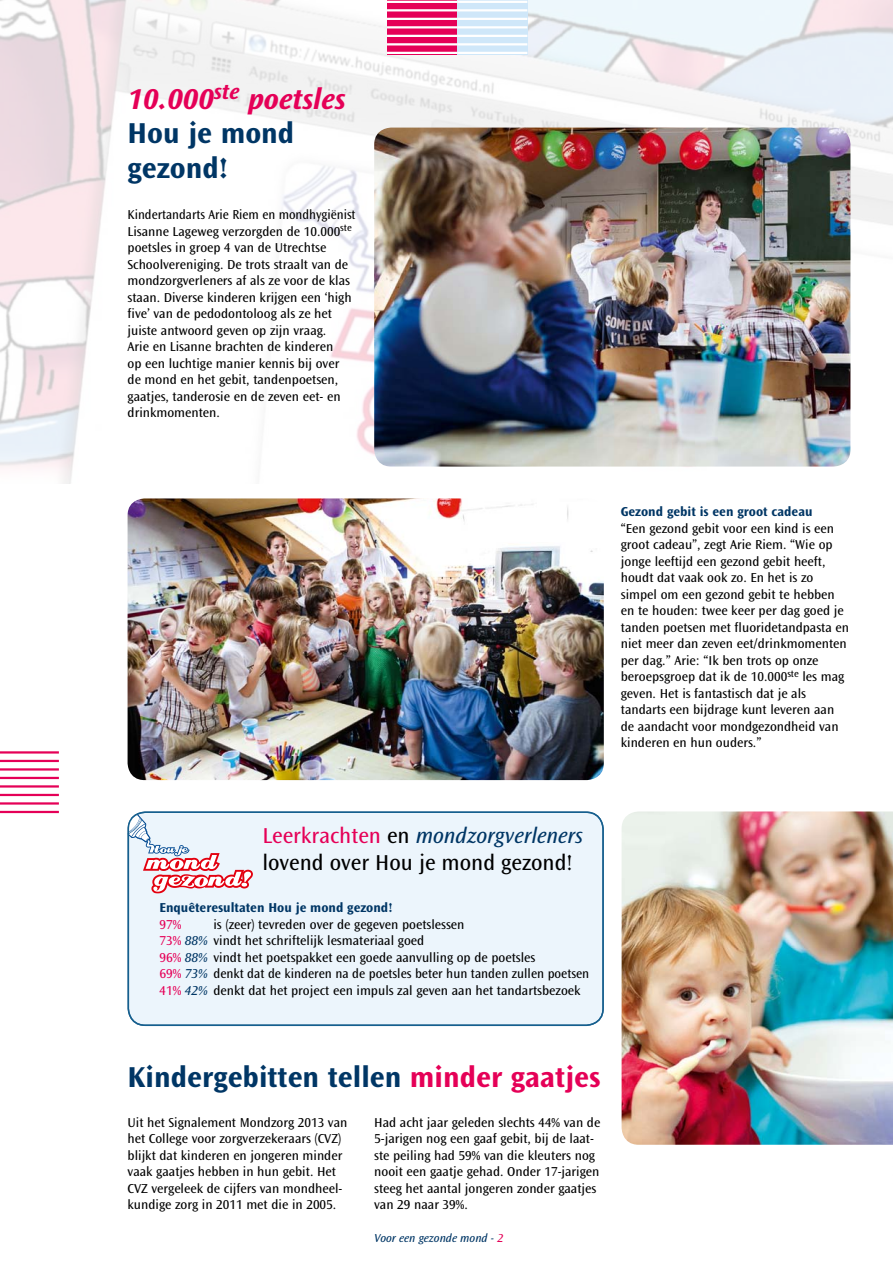
<style>
.page{position:relative;width:893px;height:1263px;background:#fff}
.page>*{position:absolute;margin:0;border:0;box-sizing:border-box;transform-origin:0 0}
.t1{font:700 30px/34.5px "Ocean Sans Std";color:#003665}
.t2{font:22.5px/27px "Ocean Sans Std";color:#000}
.t3{font:13.5px/16.5px "Ocean Sans Std";color:#000}
.t4{font:13.5px/16.5px "Ocean Sans Std";color:#000;scale:.95 1}
.t5{font:700 13.5px "Ocean Sans Std";color:#003665}
.t6{font:13.5px "Ocean Sans Std";color:#e50057}
.t7{font:italic 12px "Ocean Sans Std";color:#003665}
.s1{font-style:italic;color:#e50057}
.s2{color:#e50057}
.s3{font-style:italic;color:#003665}
</style>
<div class="page">
<hr style="left:892px;top:59px;width:1px;height:490px;background:#f1f8fd">
<img style="left:0;top:0;width:893px;height:483px">
<hr style="left:0;top:751px;width:59px;height:2px;background:#e50057">
<hr style="left:0;top:760px;width:59px;height:2px;background:#e50057">
<hr style="left:0;top:768px;width:59px;height:2px;background:#e50057">
<hr style="left:0;top:777px;width:59px;height:2px;background:#e50057">
<hr style="left:0;top:785px;width:59px;height:2px;background:#e50057">
<hr style="left:0;top:794px;width:59px;height:2px;background:#e50057">
<hr style="left:0;top:802px;width:59px;height:2px;background:#e50057">
<hr style="left:0;top:811px;width:59px;height:2px;background:#e50057">
<svg style="left:387px;top:0;width:70px;height:52px;background:#e61061"></svg>
<hr style="left:387px;top:1px;width:70px;height:2px;background:#fff">
<hr style="left:387px;top:9px;width:70px;height:2px;background:#fff">
<hr style="left:387px;top:18px;width:70px;height:2px;background:#fff">
<hr style="left:387px;top:26px;width:70px;height:2px;background:#fff">
<hr style="left:387px;top:35px;width:70px;height:2px;background:#fff">
<hr style="left:387px;top:43px;width:70px;height:2px;background:#fff">
<hr style="left:387px;top:52px;width:70px;height:2px;background:#fff">
<div style="left:457px;top:0;width:70px;height:54px;background:#cfe7f9"></div>
<hr style="left:457px;top:1px;width:70px;height:2px;background:#fff">
<hr style="left:457px;top:9px;width:70px;height:2px;background:#fff">
<hr style="left:457px;top:18px;width:70px;height:2px;background:#fff">
<hr style="left:457px;top:26px;width:70px;height:2px;background:#fff">
<hr style="left:457px;top:35px;width:70px;height:2px;background:#fff">
<hr style="left:457px;top:43px;width:70px;height:2px;background:#fff">
<hr style="left:457px;top:52px;width:70px;height:2px;background:#fff">
<img style="left:374px;top:128px;width:476px;height:339px">
<img style="left:128px;top:498px;width:476px;height:282px">
<div style="left:128px;top:812px;width:475px;height:213px;background:#e8f3fc;border-radius:17px"></div>
<img style="left:622px;top:811px;width:270px;height:334px">
<svg style="left:128px;top:814px;width:125px;height:79px"></svg>
<div style="left:128px;top:811px;width:476px;height:215px;border:2px solid #15608f;border-radius:17px"></div>
<h1 class="t1" style="left:128px;top:82px;width:220px"><span class="s1">10.000</span><sup>ste</sup> <span class="s1">poetsles<br></span>Hou je mond gezond!</h1>
<p class="t4" style="left:128px;top:206px;width:242px">Kindertandarts Arie Riem en mondhygiënist Lisanne Lageweg verzorgden de 10.000<sup>ste </sup>poetsles in groep 4 van de Utrechtse Schoolvereniging. De trots straalt van de mondzorgverleners af als ze voor de klas staan. Diverse kinderen krijgen een ‘high five’ van de pedodontoloog als ze het juiste antwoord geven op zijn vraag.<br>Arie en Lisanne brachten de kinderen<br>op een luchtige manier kennis bij over de mond en het gebit, tandenpoetsen, gaatjes, tanderosie en de zeven eet- en drinkmomenten.</p>
<p class="t5" style="left:621px;top:504px;width:193px">Gezond gebit is een groot cadeau</p>
<p class="t3" style="left:621px;top:520px;width:230px">“Een gezond gebit voor een kind is een groot cadeau”, zegt Arie Riem. “Wie op jonge leeftijd een gezond gebit heeft, houdt dat vaak ook zo. En het is zo simpel om een gezond gebit te hebben en te houden: twee keer per dag goed je tanden poetsen met fluoridetandpasta en niet meer dan zeven eet/drinkmomenten per dag.” Arie: “Ik ben trots op onze beroepsgroep dat ik de 10.000<sup>ste</sup> les mag geven. Het is fantastisch dat je als tandarts een bijdrage kunt leveren aan de aandacht voor mondgezondheid van kinderen en hun ouders.”</p>
<h2 class="t2" style="left:262px;top:822px;width:322px"><span class="s2">Leerkrachten</span> en <span class="s3">mondzorgverleners </span>lovend over Hou je mond gezond!</h2>
<p class="t5" style="left:159px;top:900px;width:235px">Enquêteresultaten Hou je mond gezond!</p>
<p class="t6" style="left:159px;top:917px;width:23px">97%</p>
<p class="t3" style="left:159px;top:916px;width:431px;text-indent:54px">is (zeer) tevreden over de gegeven poetslessen<br><span class="s2">73%</span> <span class="s3">88%</span> vindt het schriftelijk lesmateriaal goed<br><span class="s2">96%</span> <span class="s3">88%</span> vindt het poetspakket een goede aanvulling op de poetsles<br><span class="s2">69%</span> <span class="s3">73%</span> denkt dat de kinderen na de poetsles beter hun tanden zullen poetsen <span class="s2">41%</span> <span class="s3">42%</span> denkt dat het project een impuls zal geven aan het tandartsbezoek</p>
<h1 class="t1" style="left:128px;top:1060px;width:474px">Kindergebitten tellen <span class="s2">minder gaatjes</span></h1>
<p class="t3" style="left:128px;top:1114px;width:221px">Uit het Signalement Mondzorg 2013 van het College voor zorgverzekeraars (CVZ) blijkt dat kinderen en jongeren minder vaak gaatjes hebben in hun gebit. Het CVZ vergeleek de cijfers van mondheel&shy;kundige zorg in 2011 met die in 2005.</p>
<p class="t3" style="left:374px;top:1114px;width:228px">Had acht jaar geleden slechts 44% van de 5-jarigen nog een gaaf gebit, bij de laat&shy;ste peiling had 59% van die kleuters nog nooit een gaatje gehad. Onder 17-jarigen steeg het aantal jongeren zonder gaatjes van 29 naar 39%.</p>
<p class="t7" style="left:374px;top:1231px;width:131px">Voor een gezonde mond - <span class="s2">2</span></p>
</div>
